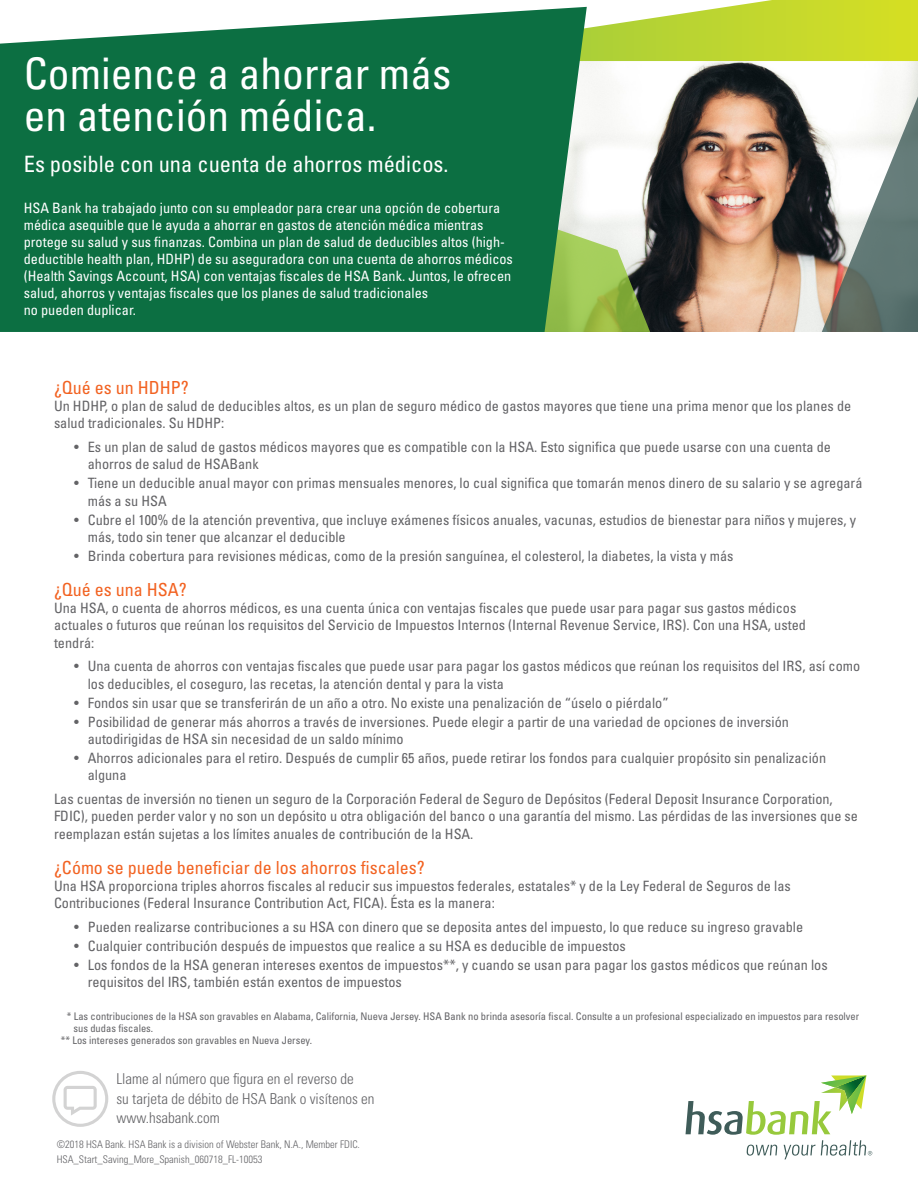
<style>
.page{position:relative;width:918px;height:1188px;background:#fff}
.page>*{position:absolute;margin:0;border:0;box-sizing:border-box;transform-origin:0 0}
.t1{font:condensed 43.5px/42px "Univers LT Std";color:#fff}
.t2{font:condensed 22.5px "Univers LT Std";color:#fff}
.t3{font:condensed 18px "Univers LT Std";color:#f26221}
.t4{font:300 condensed 15px "Univers LT Std";color:#636366}
.t5{font:condensed 14.25px/17.1px "Univers LT Std";color:#636366}
.t6{font:condensed 14.25px/17.1px "Univers LT Std";color:#fff}
.t7{font:condensed 10.5px/12px "Univers LT Std";color:#636366}
.t8{font:300 condensed 10.5px "Univers LT Std";color:#636366}
</style>
<div class="page">
<img style="left:587px;top:61px;width:331px;height:271px">
<svg style="left:587px;top:182px;width:63px;height:150px"></svg>
<svg style="left:822px;top:94px;width:96px;height:238px"></svg>
<svg style="left:585px;top:0;width:333px;height:61px;background:#cadc48"></svg>
<svg style="left:0;top:7px;width:587px;height:325px;background:#207b4f"></svg>
<svg style="left:686px;top:1076px;width:186px;height:83px"></svg>
<svg style="left:52px;top:1071px;width:56px;height:56px"></svg>
<p class="t1" style="left:24px;top:52px;width:429px">Comience a ahorrar más en atención médica.</p>
<p class="t2" style="left:24px;top:149px;width:426px">Es posible con una cuenta de ahorros médicos.</p>
<p class="t6" style="left:24px;top:199px;width:491px">HSA Bank ha trabajado junto con su empleador para crear una opción de cobertura médica asequible que le ayuda a ahorrar en gastos de atención médica mientras protege su salud y sus finanzas. Combina un plan de salud de deducibles altos (high&shy;deductible health plan, HDHP) de su aseguradora con una cuenta de ahorros médicos (Health Savings Account, HSA) con ventajas fiscales de HSA Bank. Juntos, le ofrecen salud, ahorros y ventajas fiscales que los planes de salud tradicionales<br>no pueden duplicar.</p>
<p class="t3" style="left:54px;top:376px;width:136px">¿Qué es un HDHP?</p>
<p class="t5" style="left:54px;top:397px;width:799px">Un HDHP, o plan de salud de deducibles altos, es un plan de seguro médico de gastos mayores que tiene una prima menor que los planes de salud tradicionales. Su HDHP:</p>
<p class="t5" style="left:88px;top:438px;width:745px;text-indent:-14px">• Es un plan de salud de gastos médicos mayores que es compatible con la HSA. Esto significa que puede usarse con una cuenta de ahorros de salud de HSABank</p>
<p class="t5" style="left:88px;top:475px;width:776px;text-indent:-14px">• Tiene un deducible anual mayor con primas mensuales menores, lo cual significa que tomarán menos dinero de su salario y se agregará más a su HSA</p>
<p class="t5" style="left:88px;top:511px;width:770px;text-indent:-14px">• Cubre el 100% de la atención preventiva, que incluye exámenes físicos anuales, vacunas, estudios de bienestar para niños y mujeres, y más, todo sin tener que alcanzar el deducible</p>
<p class="t5" style="left:74px;top:547px;width:661px">• Brinda cobertura para revisiones médicas, como de la presión sanguínea, el colesterol, la diabetes, la vista y más</p>
<p class="t3" style="left:54px;top:578px;width:134px">¿Qué es una HSA?</p>
<p class="t5" style="left:54px;top:600px;width:744px">Una HSA, o cuenta de ahorros médicos, es una cuenta única con ventajas fiscales que puede usar para pagar sus gastos médicos</p>
<p class="t5" style="left:54px;top:617px;width:753px">actuales o futuros que reúnan los requisitos del Servicio de Impuestos Internos (Internal Revenue Service, IRS). Con una HSA, usted</p>
<p class="t5" style="left:54px;top:634px;width:42px">tendrá:</p>
<p class="t5" style="left:88px;top:658px;width:774px;text-indent:-14px">• Una cuenta de ahorros con ventajas fiscales que puede usar para pagar los gastos médicos que reúnan los requisitos del IRS, así como los deducibles, el coseguro, las recetas, la atención dental y para la vista</p>
<p class="t5" style="left:74px;top:694px;width:596px">• Fondos sin usar que se transferirán de un año a otro. No existe una penalización de “úselo o piérdalo”</p>
<p class="t5" style="left:88px;top:713px;width:703px;text-indent:-14px">• Posibilidad de generar más ahorros a través de inversiones. Puede elegir a partir de una variedad de opciones de inversión autodirigidas de HSA sin necesidad de un saldo mínimo</p>
<p class="t5" style="left:88px;top:750px;width:740px;text-indent:-14px">• Ahorros adicionales para el retiro. Después de cumplir 65 años, puede retirar los fondos para cualquier propósito sin penalización alguna</p>
<p class="t5" style="left:54px;top:791px;width:806px">Las cuentas de inversión no tienen un seguro de la Corporación Federal de Seguro de Depósitos (Federal Deposit Insurance Corporation,<br>FDIC), pueden perder valor y no son un depósito u otra obligación del banco o una garantía del mismo. Las pérdidas de las inversiones que se reemplazan están sujetas a los límites anuales de contribución de la HSA.</p>
<p class="t3" style="left:54px;top:856px;width:372px">¿Cómo se puede beneficiar de los ahorros fiscales?</p>
<p class="t5" style="left:54px;top:877px;width:738px">Una HSA proporciona triples ahorros fiscales al reducir sus impuestos federales, estatales* y de la Ley Federal de Seguros de las<br>Contribuciones (Federal Insurance Contribution Act, FICA). Ésta es la manera:</p>
<p class="t5" style="left:74px;top:918px;width:730px">• Pueden realizarse contribuciones a su HSA con dinero que se deposita antes del impuesto, lo que reduce su ingreso gravable</p>
<p class="t5" style="left:74px;top:937px;width:553px">• Cualquier contribución después de impuestos que realice a su HSA es deducible de impuestos</p>
<p class="t5" style="left:88px;top:956px;width:741px;text-indent:-14px">• Los fondos de la HSA generan intereses exentos de impuestos**, y cuando se usan para pagar los gastos médicos que reúnan los requisitos del IRS, también están exentos de impuestos</p>
<p class="t7" style="left:73px;top:1010px;width:787px;text-indent:-7px">* Las contribuciones de la HSA son gravables en Alabama, California, Nueva Jersey. HSA Bank no brinda asesoría fiscal. Consulte a un profesional especializado en impuestos para resolver sus dudas fiscales.</p>
<p class="t7" style="left:61px;top:1034px;width:253px">** Los intereses generados son gravables en Nueva Jersey.</p>
<p class="t4" style="left:116px;top:1070px;width:239px">Llame al número que figura en el reverso de</p>
<p class="t4" style="left:116px;top:1090px;width:260px">su tarjeta de débito de HSA Bank o visítenos en</p>
<p class="t4" style="left:116px;top:1109px;width:105px">www.hsabank.com</p>
<p class="t8" style="left:57px;top:1137px;width:305px">©2018 HSA Bank. HSA Bank is a division of Webster Bank, N.A., Member FDIC.</p>
<p class="t8" style="left:57px;top:1153px;width:207px">HSA_Start_Saving_More_Spanish_060718_FL-10053</p>
</div>
